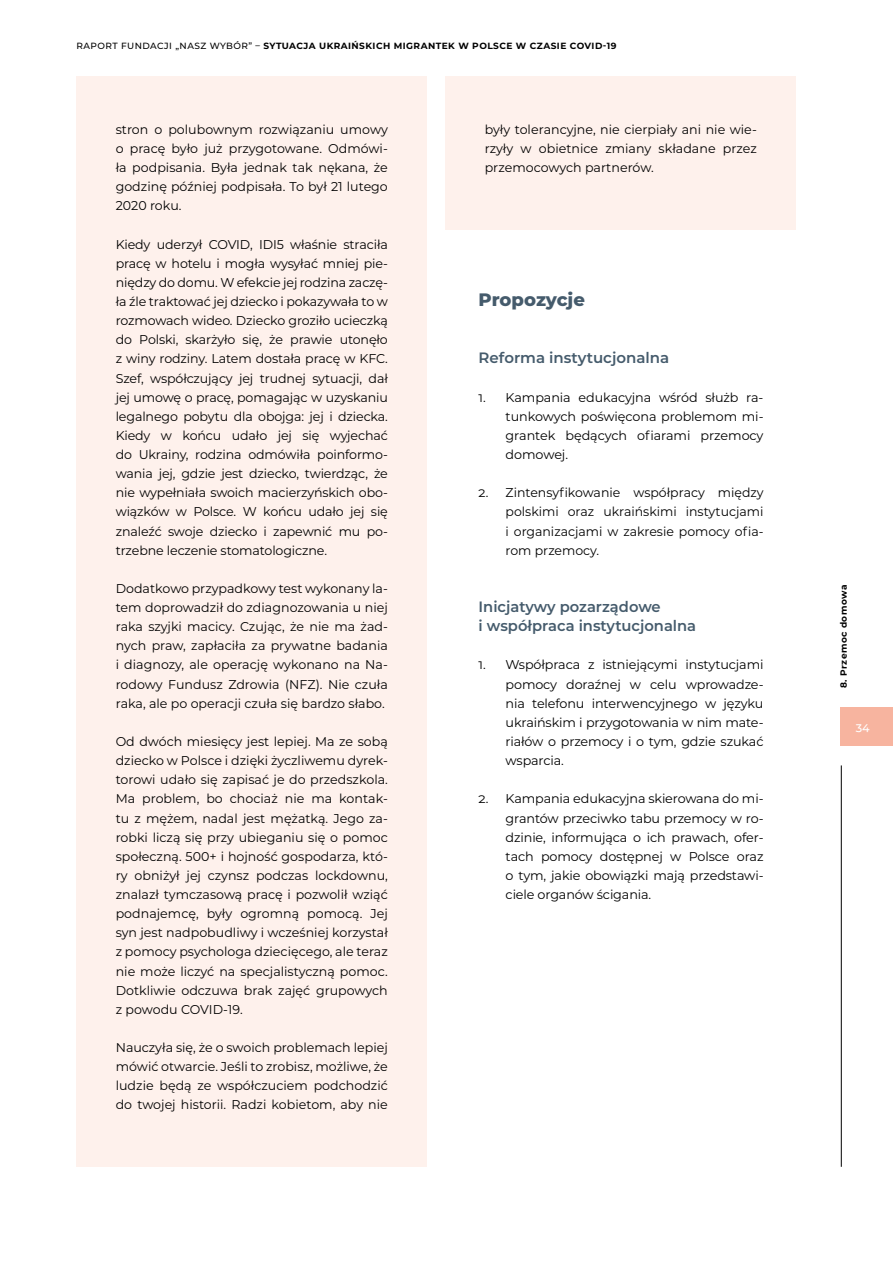
<style>
.page{position:relative;width:893px;height:1263px;background:#fff}
.page>*{position:absolute;margin:0;border:0;box-sizing:border-box;transform-origin:0 0}
.t1{font:800 18px "Montserrat";letter-spacing:-.005em;color:#455b6c}
.t2{font:600 15px/19.2px "Montserrat";color:#455b6c}
.t3{font:12.75px/19.2px "Montserrat";letter-spacing:-.005em;color:#000;text-align:justify}
.t4{font:500 11.25px "Montserrat";color:#fff}
.t5{font:700 9px "Montserrat";letter-spacing:.05em;color:#000}
.s1{font-weight:500}
</style>
<div class="page">
<div style="left:840px;top:708px;width:53px;height:38px;background:#f7b49f"></div>
<hr style="left:841px;top:765px;width:1px;height:402px;background:#000">
<div style="left:77px;top:77px;width:350px;height:1090px;background:#fef1ec"></div>
<div style="left:446px;top:77px;width:350px;height:153px;background:#fef1ec"></div>
<p class="t5" style="left:77px;top:39px;width:542px"><span class="s1">RAPORT FUNDACJI „NASZ WYBÓR” –</span> SYTUACJA UKRAIŃSKICH MIGRANTEK W POLSCE W CZASIE COVID-19</p>
<p class="t3" style="left:116px;top:119px;width:274px">stron o polubownym rozwiązaniu umowy o pracę było już przygotowane. Odmówi&shy;ła podpisania. Była jednak tak nękana, że godzinę później podpisała. To był 21 lutego 2020 roku.</p>
<p class="t3" style="left:116px;top:234px;width:274px">Kiedy uderzył COVID, IDI5 właśnie straciła pracę w hotelu i mogła wysyłać mniej pie&shy;niędzy do domu. W efekcie jej rodzina zaczę&shy;ła źle traktować jej dziecko i pokazywała to w rozmowach wideo. Dziecko groziło ucieczką do Polski, skarżyło się, że prawie utonęło z winy rodziny. Latem dostała pracę w KFC.<br>Szef, współczujący jej trudnej sytuacji, dał jej umowę o pracę, pomagając w uzyskaniu legalnego pobytu dla obojga: jej i dziecka.<br>Kiedy w końcu udało jej się wyjechać do Ukrainy, rodzina odmówiła poinformo&shy;wania jej, gdzie jest dziecko, twierdząc, że nie wypełniała swoich macierzyńskich obo&shy;wiązków w Polsce. W końcu udało jej się znaleźć swoje dziecko i zapewnić mu po&shy;trzebne leczenie stomatologiczne.</p>
<p class="t3" style="left:116px;top:578px;width:274px">Dodatkowo przypadkowy test wykonany la&shy;tem doprowadził do zdiagnozowania u niej raka szyjki macicy. Czując, że nie ma żad&shy;nych praw, zapłaciła za prywatne badania i diagnozy, ale operację wykonano na Na&shy;rodowy Fundusz Zdrowia (NFZ). Nie czuła raka, ale po operacji czuła się bardzo słabo.</p>
<p class="t3" style="left:116px;top:731px;width:274px">Od dwóch miesięcy jest lepiej. Ma ze sobą dziecko w Polsce i dzięki życzliwemu dyrek&shy;torowi udało się zapisać je do przedszkola.<br>Ma problem, bo chociaż nie ma kontak&shy;tu z mężem, nadal jest mężatką. Jego za&shy;robki liczą się przy ubieganiu się o pomoc społeczną. 500+ i hojność gospodarza, któ&shy;ry obniżył jej czynsz podczas lockdownu, znalazł tymczasową pracę i pozwolił wziąć podnajemcę, były ogromną pomocą. Jej syn jest nadpobudliwy i wcześniej korzystał z pomocy psychologa dziecięcego, ale teraz nie może liczyć na specjalistyczną pomoc.<br>Dotkliwie odczuwa brak zajęć grupowych z powodu COVID-19.</p>
<p class="t3" style="left:116px;top:1037px;width:274px">Nauczyła się, że o swoich problemach lepiej mówić otwarcie. Jeśli to zrobisz, możliwe, że ludzie będą ze współczuciem podchodzić do twojej historii. Radzi kobietom, aby nie</p>
<p class="t3" style="left:485px;top:119px;width:274px">były tolerancyjne, nie cierpiały ani nie wie&shy;rzyły w obietnice zmiany składane przez przemocowych partnerów.</p>
<h1 class="t1" style="left:479px;top:286px;width:108px">Propozycje</h1>
<p class="t2" style="left:479px;top:348px;width:192px">Reforma instytucjonalna</p>
<p class="t3" style="left:506px;top:387px;width:259px;text-indent:-27px">1. Kampania edukacyjna wśród służb ra&shy;tunkowych poświęcona problemom mi&shy;grantek będących ofiarami przemocy domowej.</p>
<p class="t3" style="left:506px;top:483px;width:259px;text-indent:-27px">2. Zintensyfikowanie współpracy między polskimi oraz ukraińskimi instytucjami i organizacjami w zakresie pomocy ofia&shy;rom przemocy.</p>
<p class="t2" style="left:479px;top:596px;width:219px">Inicjatywy pozarządowe<br>i współpraca instytucjonalna</p>
<p class="t3" style="left:506px;top:655px;width:259px;text-indent:-27px">1. Współpraca z istniejącymi instytucjami pomocy doraźnej w celu wprowadze&shy;nia telefonu interwencyjnego w języku ukraińskim i przygotowania w nim mate&shy;riałów o przemocy i o tym, gdzie szukać wsparcia.</p>
<p class="t3" style="left:506px;top:789px;width:259px;text-indent:-27px">2. Kampania edukacyjna skierowana do mi&shy;grantów przeciwko tabu przemocy w ro&shy;dzinie, informująca o ich prawach, ofer&shy;tach pomocy dostępnej w Polsce oraz o tym, jakie obowiązki mają przedstawi&shy;ciele organów ścigania.</p>
<p class="t5" style="left:837px;top:688px;width:105px;rotate:-90deg">8. Przemoc domowa</p>
<p class="t4" style="left:856px;top:719px;width:15px">34</p>
</div>
